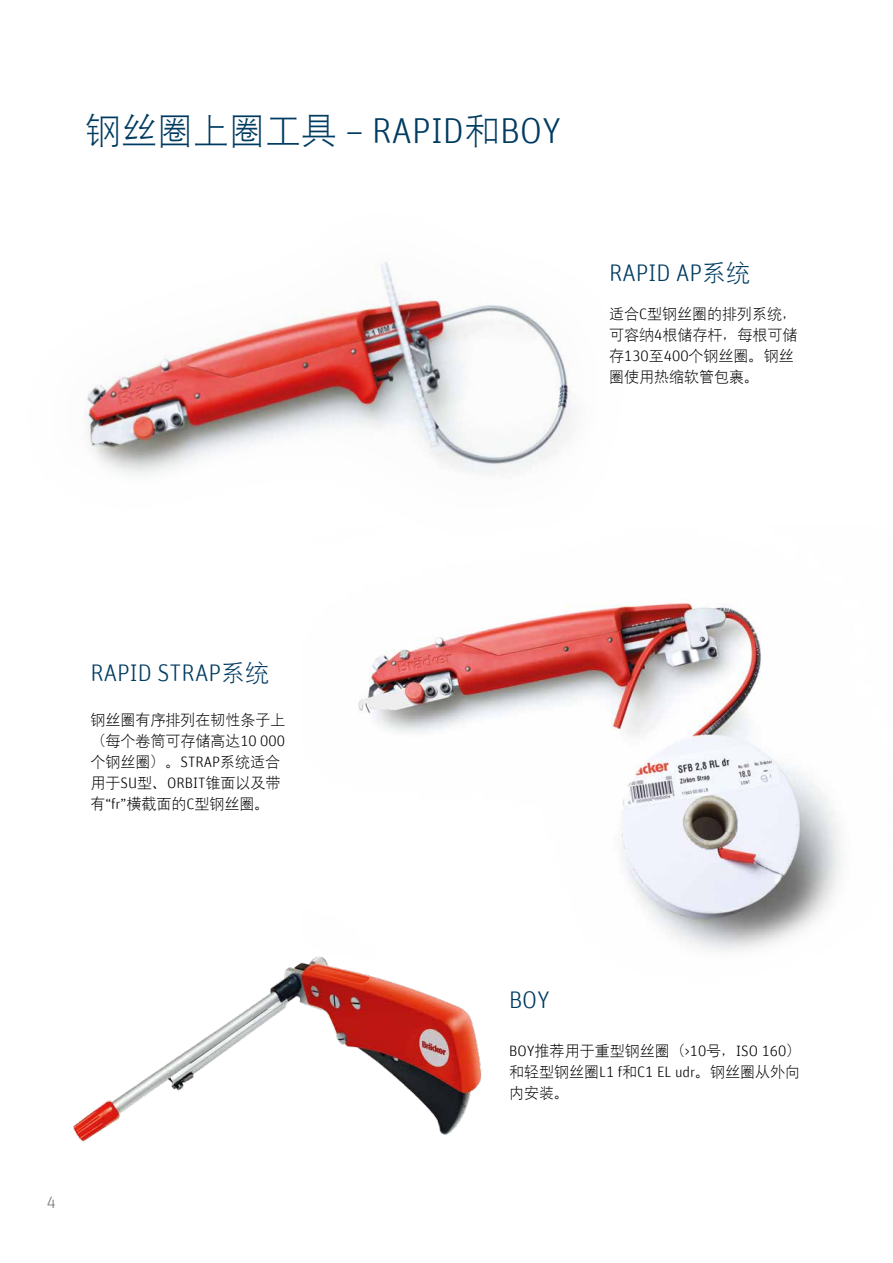
<style>
.page{position:relative;width:893px;height:1263px;background:#fff}
.page>*{position:absolute;margin:0;border:0;box-sizing:border-box;transform-origin:0 0}
.t1{font:36px "Hanyi Xi Deng Xian";color:#003b61}
.t2{font:24px "Hanyi Xi Deng Xian";color:#003b61}
.t3{font:300 16.5px "Unit Pro";color:#7c7b7b}
.t4{font:15px/21px "Hanyi Xi Deng Xian";color:#000}
</style>
<div class="page">
<img style="left:358px;top:603px;width:484px;height:348px">
<img style="left:84px;top:261px;width:492px;height:214px">
<img style="left:73px;top:901px;width:414px;height:241px">
<h1 class="t1" style="left:85px;top:109px;width:478px">钢丝圈上圈工具 – RAPID和BOY</h1>
<h2 class="t2" style="left:609px;top:258px;width:143px">RAPID AP系统</h2>
<p class="t4" style="left:609px;top:303px;width:190px">适合C型钢丝圈的排列系统，可容纳4根储存杆，每根可储存130至400个钢丝圈。钢丝圈使用热缩软管包裹。</p>
<h2 class="t2" style="left:90px;top:658px;width:180px">RAPID STRAP系统</h2>
<p class="t4" style="left:90px;top:710px;width:197px">钢丝圈有序排列在韧性条子上（每个卷筒可存储高达10 000个钢丝圈）。STRAP系统适合用于SU型、ORBIT锥面以及带有“fr”横截面的C型钢丝圈。</p>
<p class="t3" style="left:46px;top:1191px;width:11px">4</p>
<h2 class="t2" style="left:509px;top:986px;width:42px">BOY</h2>
<p class="t4" style="left:509px;top:1040px;width:294px;text-align:justify">BOY推荐用于重型钢丝圈（&gt;10号，ISO 160）和轻型钢丝圈L1 f和C1 EL udr。钢丝圈从外向内安装。</p>
</div>
